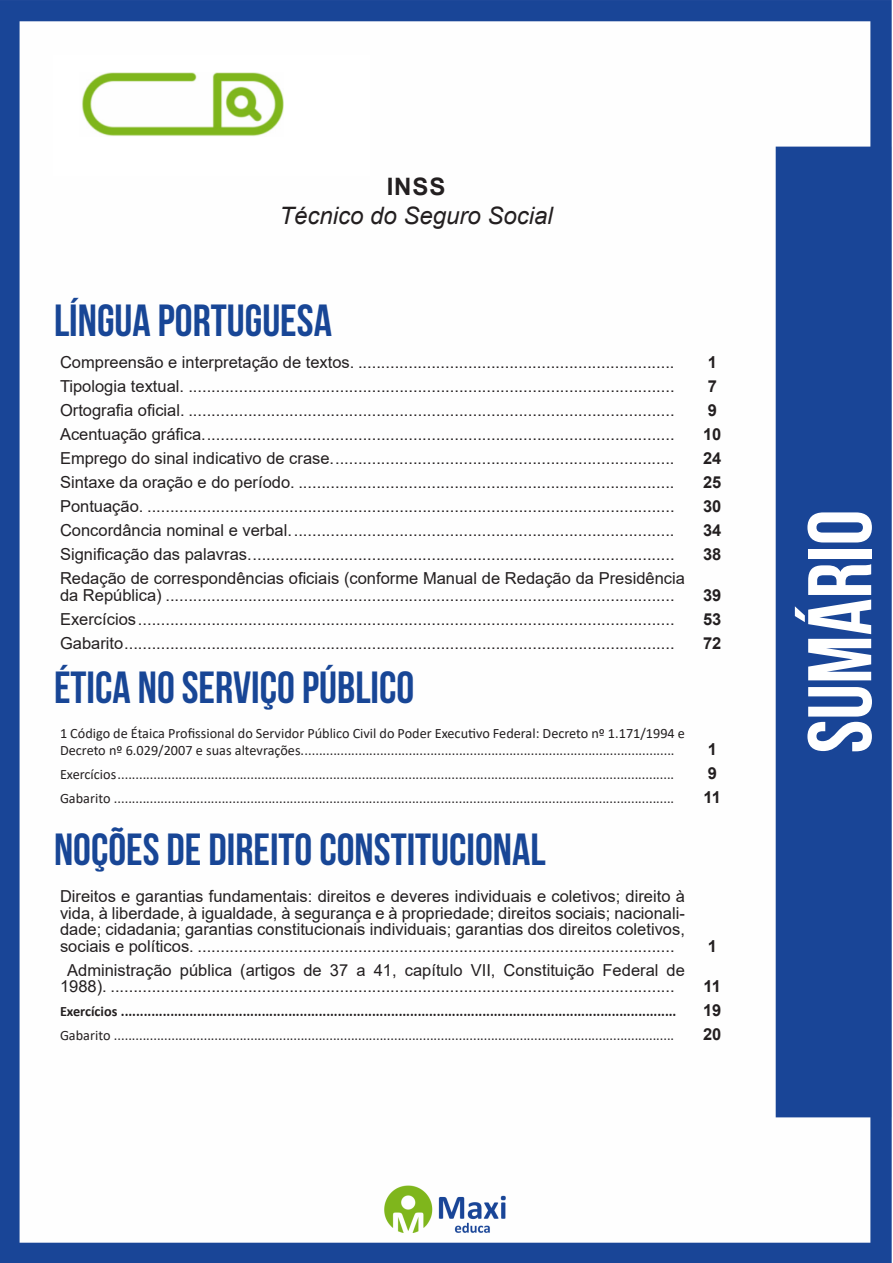
<style>
.page{position:relative;width:893px;height:1263px;background:#fff}
.page>*{position:absolute;margin:0;border:0;box-sizing:border-box;transform-origin:0 0}
.t1{font:700 90px "Bebas Neue";color:#fff}
.t2{font:700 45px "Bebas Neue";color:#184696}
.t3{font:italic 24px "Arial";color:#231f20}
.t4{font:700 24px "Arial";color:#231f20}
.ALTERNATIVAS{font:16.5px/16.5px "Arial";color:#231f20}
.INDICE{font:700 16.5px "Arial";color:#231f20}
.ALTERNATIVAS-2{font:14.25px/16.5px "Calibri";color:#231f20}
.ALTERNATIVAS-3{font:700 14.25px "Calibri";color:#231f20}
</style>
<div class="page">
<img style="left:0;top:0;width:892px;height:1263px">
<div style="left:53px;top:55px;width:317px;height:121px;background:#fff"></div>
<img style="left:82px;top:72px;width:201px;height:64px">
<p class="t4" style="left:387px;top:170px;width:60px">INSS</p>
<p class="t3" style="left:279px;top:200px;width:275px">Técnico do Seguro Social</p>
<p class="t2" style="left:54px;top:295px;width:279px">LÍNGUA PORTUGUESA</p>
<p class="ALTERNATIVAS" style="left:60px;top:354px;width:616px">Compreensão e interpretação de textos. .....................................................................</p>
<p class="INDICE" style="left:708px;top:351px;width:11px">1</p>
<p class="ALTERNATIVAS" style="left:60px;top:378px;width:616px">Tipologia textual. ..........................................................................................................</p>
<p class="INDICE" style="left:708px;top:375px;width:11px">7</p>
<p class="ALTERNATIVAS" style="left:60px;top:402px;width:616px">Ortografia oficial. ..........................................................................................................</p>
<p class="INDICE" style="left:708px;top:399px;width:11px">9</p>
<p class="ALTERNATIVAS" style="left:60px;top:426px;width:616px">Acentuação gráfica.......................................................................................................</p>
<p class="INDICE" style="left:703px;top:423px;width:20px">10</p>
<p class="ALTERNATIVAS" style="left:60px;top:450px;width:616px">Emprego do sinal indicativo de crase...........................................................................</p>
<p class="INDICE" style="left:703px;top:447px;width:20px">24</p>
<p class="ALTERNATIVAS" style="left:60px;top:474px;width:616px">Sintaxe da oração e do período. ..................................................................................</p>
<p class="INDICE" style="left:703px;top:471px;width:20px">25</p>
<p class="ALTERNATIVAS" style="left:60px;top:498px;width:616px">Pontuação. ...................................................................................................................</p>
<p class="INDICE" style="left:703px;top:495px;width:20px">30</p>
<p class="ALTERNATIVAS" style="left:60px;top:522px;width:616px">Concordância nominal e verbal....................................................................................</p>
<p class="INDICE" style="left:703px;top:519px;width:20px">34</p>
<p class="ALTERNATIVAS" style="left:60px;top:546px;width:616px">Significação das palavras.............................................................................................</p>
<p class="INDICE" style="left:703px;top:543px;width:20px">38</p>
<p class="ALTERNATIVAS" style="left:60px;top:570px;width:626px">Redação de correspondências oficiais (conforme Manual de Redação da Presidência da República) ...............................................................................................................</p>
<p class="INDICE" style="left:703px;top:583px;width:20px">39</p>
<p class="ALTERNATIVAS" style="left:60px;top:611px;width:616px">Exercícios.....................................................................................................................</p>
<p class="INDICE" style="left:703px;top:607px;width:20px">53</p>
<p class="ALTERNATIVAS" style="left:60px;top:635px;width:616px">Gabarito........................................................................................................................</p>
<p class="INDICE" style="left:703px;top:631px;width:20px">72</p>
<p class="t2" style="left:54px;top:663px;width:362px">ÉTICA NO SERVIÇO PÚBLICO</p>
<p class="ALTERNATIVAS-2" style="left:60px;top:725px;width:626px">1 Código de Étaica Profissional do Servidor Público Civil do Poder Executivo Federal: Decreto nº 1.171/1994 e<br>Decreto nº 6.029/2007 e suas altevrações........................................................................................................</p>
<p class="INDICE" style="left:708px;top:737px;width:11px">1</p>
<p class="ALTERNATIVAS-2" style="left:60px;top:765px;width:616px">Exercícios...........................................................................................................................................................</p>
<p class="INDICE" style="left:708px;top:761px;width:11px">9</p>
<p class="ALTERNATIVAS-2" style="left:60px;top:789px;width:616px">Gabarito ............................................................................................................................................................</p>
<p class="INDICE" style="left:703px;top:785px;width:19px">11</p>
<p class="t2" style="left:54px;top:825px;width:493px">NOÇÕES DE DIREITO CONSTITUCIONAL</p>
<p class="ALTERNATIVAS" style="left:60px;top:888px;width:626px;text-align:justify">Direitos e garantias fundamentais: direitos e deveres individuais e coletivos; direito à vida, à liberdade, à igualdade, à segurança e à propriedade; direitos sociais; nacionali&shy;dade; cidadania; garantias constitucionais individuais; garantias dos direitos coletivos, sociais e políticos. ........................................................................................................</p>
<p class="INDICE" style="left:708px;top:934px;width:11px">1</p>
<p class="ALTERNATIVAS" style="left:60px;top:961px;width:626px;text-indent:7px">Administração pública (artigos de 37 a 41, capítulo VII, Constituição Federal de<br>1988). ...........................................................................................................................</p>
<p class="INDICE" style="left:703px;top:975px;width:19px">11</p>
<p class="ALTERNATIVAS-3" style="left:60px;top:1001px;width:618px">Exercícios ..................................................................................................................................................</p>
<p class="INDICE" style="left:703px;top:999px;width:20px">19</p>
<p class="ALTERNATIVAS-2" style="left:60px;top:1027px;width:616px">Gabarito ............................................................................................................................................................</p>
<p class="INDICE" style="left:703px;top:1023px;width:20px">20</p>
<h1 class="t1" style="left:791px;top:753px;width:245px;rotate:-90deg">SUMÁRIO</h1>
</div>
